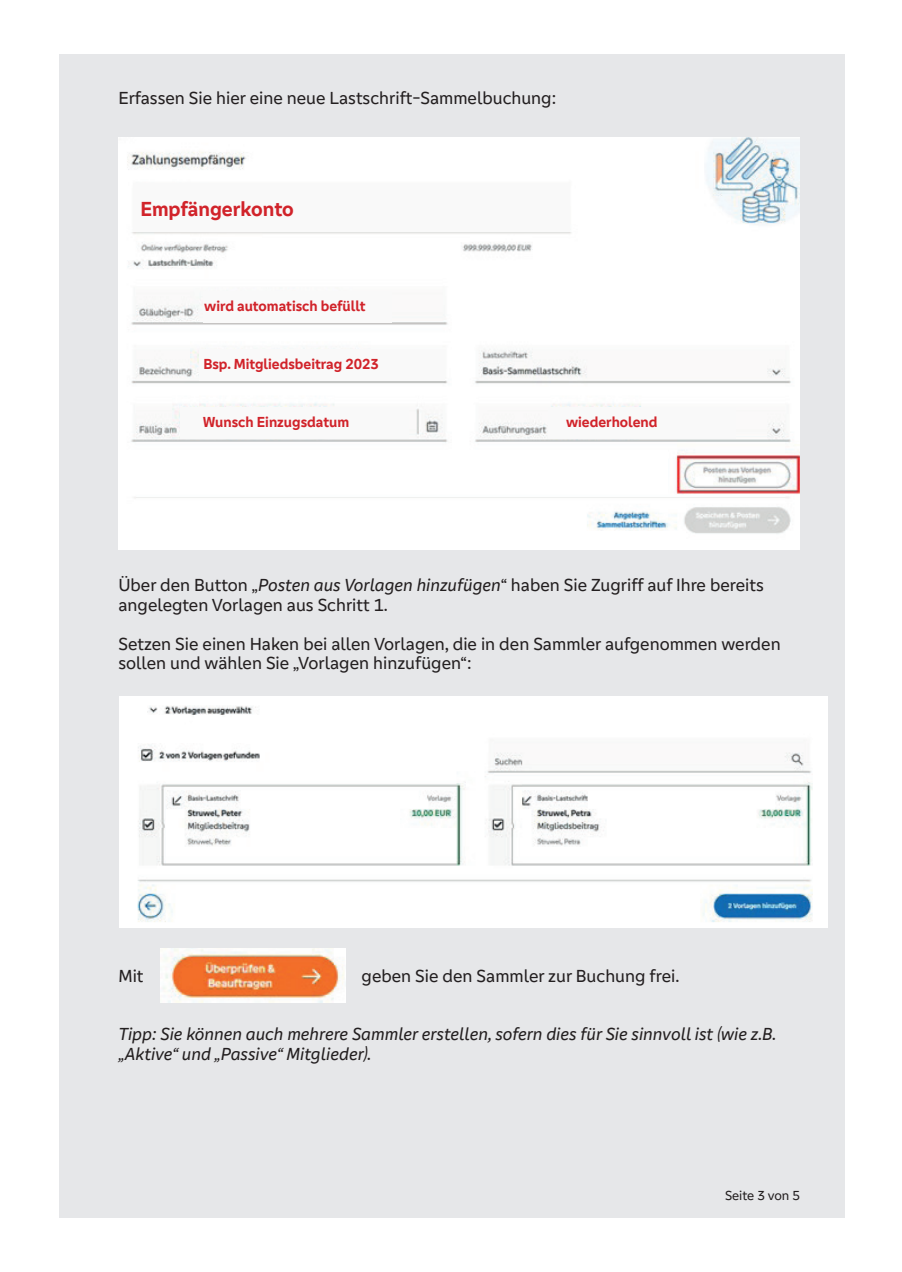
<style>
.page{position:relative;width:902px;height:1272px;background:#fff}
.page>*{position:absolute;margin:0;border:0;box-sizing:border-box;transform-origin:0 0}
.t1{font:700 21px "Genos GFG";color:#d1232a}
.t2{font:18px/19.5px "Genos GFG";color:#231f20}
.t3{font:italic 18px/19.5px "Genos GFG";color:#231f20}
.t4{font:700 15px "Genos GFG";color:#d1232a}
.t5{font:13.5px "Genos GFG";color:#231f20}
.s1{font-style:italic}
</style>
<div class="page">
<div style="left:59px;top:54px;width:785px;height:1163px;background:#e6e7e9"></div>
<img style="left:118px;top:137px;width:681px;height:413px">
<img style="left:119px;top:696px;width:708px;height:231px">
<img style="left:161px;top:948px;width:184px;height:54px">
<div style="left:203px;top:291px;width:188px;height:31px;background:#f9f9f9"></div>
<div style="left:133px;top:183px;width:436px;height:48px;background:#f9f9f9"></div>
<div style="left:199px;top:349px;width:245px;height:31px;background:#f9f9f9"></div>
<div style="left:180px;top:407px;width:228px;height:31px;background:#f9f9f9"></div>
<div style="left:549px;top:407px;width:187px;height:31px;background:#f9f9f9"></div>
<p class="t2" style="left:118px;top:88px;width:439px">Erfassen Sie hier eine neue Lastschrift-Sammelbuchung:</p>
<p class="t1" style="left:140px;top:196px;width:155px">Empfängerkonto</p>
<p class="t4" style="left:204px;top:297px;width:163px">wird automatisch befüllt</p>
<p class="t4" style="left:203px;top:355px;width:177px">Bsp. Mitgliedsbeitrag 2023</p>
<p class="t4" style="left:203px;top:413px;width:148px">Wunsch Einzugsdatum</p>
<p class="t4" style="left:566px;top:413px;width:93px">wiederholend</p>
<p class="t2" style="left:118px;top:575px;width:646px">Über den Button „<span class="s1">Posten aus Vorlagen hinzufügen</span>“ haben Sie Zugriff auf Ihre bereits angelegten Vorlagen aus Schritt 1.</p>
<p class="t2" style="left:118px;top:634px;width:663px">Setzen Sie einen Haken bei allen Vorlagen, die in den Sammler aufgenommen werden sollen und wählen Sie „Vorlagen hinzufügen“:</p>
<p class="t2" style="left:118px;top:965px;width:27px">Mit</p>
<p class="t2" style="left:361px;top:965px;width:319px">geben Sie den Sammler zur Buchung frei.</p>
<p class="t3" style="left:118px;top:1024px;width:659px">Tipp: Sie können auch mehrere Sammler erstellen, sofern dies für Sie sinnvoll ist (wie z.B. „Aktive“ und „Passive“ Mitglieder).</p>
<p class="t5" style="left:725px;top:1188px;width:76px">Seite 3 von 5</p>
</div>
